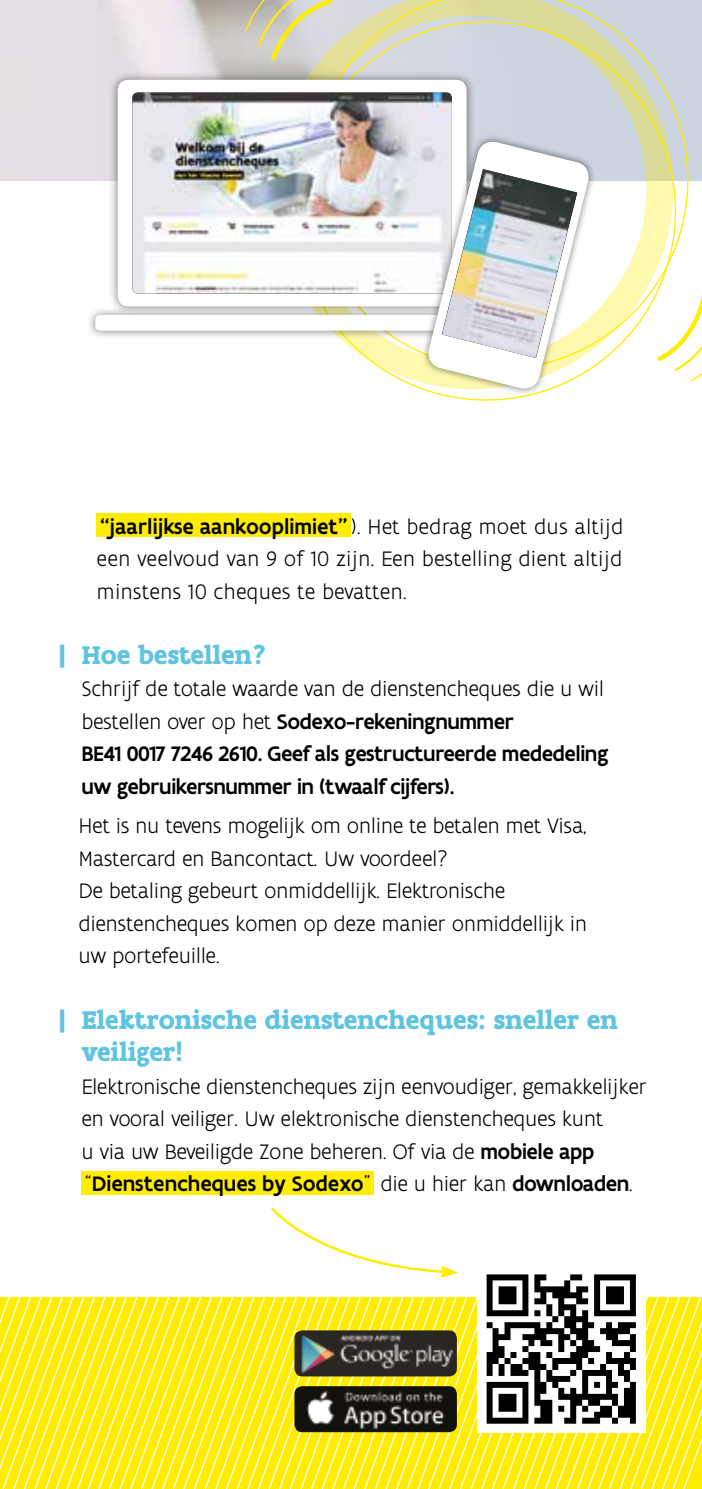
<style>
.page{position:relative;width:702px;height:1489px;background:#fff}
.page>*{position:absolute;margin:0;border:0;box-sizing:border-box;transform-origin:0 0}
.t1{font:700 27.5px/32.5px "Flanders Art Serif";letter-spacing:-.01em;color:#60c4e0}
.t2{font:300 22.5px/32.5px "Flanders Art Sans";letter-spacing:-.02em;color:#000}
.t3{font:500 22.5px/32.5px "Flanders Art Sans";letter-spacing:-.02em;color:#000}
.s1{font-weight:500}
.s2{font-weight:300}
</style>
<div class="page">
<svg style="left:273px;top:64px;width:148px;height:325px"></svg>
<svg style="left:309px;top:0;width:379px;height:369px"></svg>
<svg style="left:244px;top:0;width:90px;height:64px;background:#d2d0b8"></svg>
<svg style="left:655px;top:287px;width:47px;height:95px"></svg>
<div style="left:97px;top:513px;width:254px;height:24px;background:#ffed00"></div>
<div style="left:81px;top:1170px;width:293px;height:24px;background:#ffed00"></div>
<div style="left:86px;top:71px;width:412px;height:269px;background:#000;opacity:.5"></div>
<div style="left:118px;top:80px;width:348px;height:226px;background:#fff;border-radius:11px"></div>
<div style="left:95px;top:315px;width:394px;height:15px;background:#fff;border-radius:5px"></div>
<img style="left:132px;top:93px;width:320px;height:200px">
<div style="left:421px;top:134px;width:174px;height:262px;background:#000;opacity:.5"></div>
<svg style="left:425px;top:138px;width:167px;height:254px"></svg>
<img style="left:442px;top:169px;width:135px;height:189px">
<svg style="left:0;top:1207px;width:702px;height:281px"></svg>
<img style="left:294px;top:1385px;width:163px;height:46px">
<img style="left:294px;top:1330px;width:163px;height:46px">
<p class="t2" style="left:97px;top:510px;width:528px;text-align:justify"><span class="s1">“jaarlijkse aankooplimiet”</span> ). Het bedrag moet dus altijd een veelvoud van 9 of 10 zijn. Een bestelling dient altijd minstens 10 cheques te bevatten.</p>
<p class="t1" style="left:58px;top:639px;width:209px">| Hoe bestellen?</p>
<p class="t3" style="left:81px;top:673px;width:528px"><span class="s2">Schrijf de totale waarde van de dienstencheques die u wil bestellen over op het</span> Sodexo-rekeningnummer<br>BE41 0017 7246 2610. Geef als gestructureerde mededeling uw gebruikersnummer in (twaalf cijfers).</p>
<p class="t2" style="left:78px;top:810px;width:510px">Het is nu tevens mogelijk om online te betalen met Visa, Mastercard en Bancontact. Uw voordeel?<br>De betaling gebeurt onmiddellijk. Elektronische dienstencheques komen op deze manier onmiddellijk in uw portefeuille.</p>
<p class="t1" style="left:81px;top:1003px;width:538px;text-indent:-23px">| Elektronische dienstencheques: sneller en veiliger!</p>
<p class="t2" style="left:81px;top:1070px;width:567px">Elektronische dienstencheques zijn eenvoudiger, gemakkelijker en vooral veiliger. Uw elektronische dienstencheques kunt<br>u via uw Beveiligde Zone beheren. Of via de <span class="s1">mobiele app </span>“<span class="s1">Dienstencheques by Sodexo</span>” die u hier kan <span class="s1">downloaden</span>.</p>
</div>
